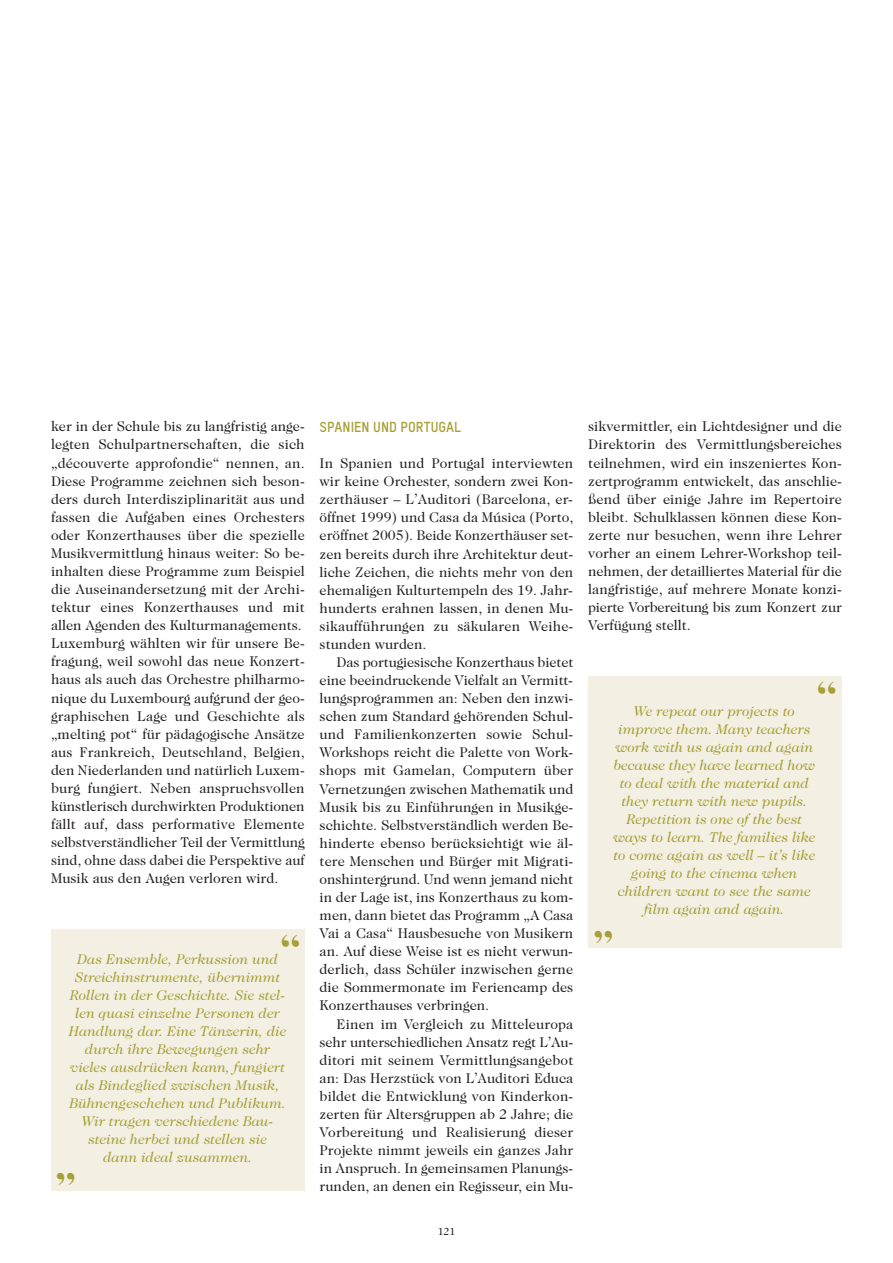
<style>
.page{position:relative;width:893px;height:1263px;background:#fff}
.page>*{position:absolute;margin:0;border:0;box-sizing:border-box;transform-origin:0 0}
.t1{font:700 45px "Caslon Two Twenty Four";color:#a7a038}
.t2{font:14.25px/18px "Caslon Two Twenty Four";color:#231f20;text-align:justify}
.t3{font:italic 14.25px/18px "Caslon Two Twenty Four";color:#a7a038;text-align:center}
.t4{font:700 14.25px "TSTAR";color:#a7a038}
.t5{font:10.5px "Caslon Two Twenty Four";color:#231f20}
</style>
<div class="page">
<div style="left:51px;top:929px;width:254px;height:261px;background:#f3f0e3"></div>
<div style="left:588px;top:676px;width:254px;height:272px;background:#f3f0e3"></div>
<p class="t2" style="left:51px;top:419px;width:255px;text-align:left">ker in der Schule bis zu langfristig ange&shy;legten Schulpartnerschaften, die sich „découverte approfondie“ nennen, an.<br>Diese Programme zeichnen sich beson&shy;ders durch Interdisziplinarität aus und fassen die Aufgaben eines Orchesters oder Konzerthauses über die spezielle Musikvermittlung hinaus weiter: So be&shy;inhalten diese Programme zum Beispiel die Auseinandersetzung mit der Archi&shy;tektur eines Konzerthauses und mit allen Agenden des Kulturmanagements.<br>Luxemburg wählten wir für unsere Be&shy;fragung, weil sowohl das neue Konzert&shy;haus als auch das Orchestre philharmo&shy;nique du Luxembourg aufgrund der geo&shy;graphischen Lage und Geschichte als „melting pot“ für pädagogische Ansätze aus Frankreich, Deutschland, Belgien, den Niederlanden und natürlich Luxem&shy;burg fungiert. Neben anspruchsvollen künstlerisch durchwirkten Produktionen fällt auf, dass performative Elemente selbstverständlicher Teil der Vermittlung sind, ohne dass dabei die Perspektive auf Musik aus den Augen verloren wird.</p>
<p class="t4" style="left:320px;top:422px;width:143px">SPANIEN UND PORTUGAL</p>
<p class="t2" style="left:320px;top:455px;width:255px">In Spanien und Portugal interviewten wir keine Orchester, sondern zwei Kon&shy;zerthäuser – L’Auditori (Barcelona, er&shy;öffnet 1999) und Casa da Música (Porto, eröffnet 2005). Beide Konzerthäuser set&shy;zen bereits durch ihre Architektur deut&shy;liche Zeichen, die nichts mehr von den ehemaligen Kulturtempeln des 19. Jahr&shy;hunderts erahnen lassen, in denen Mu&shy;sikaufführungen zu säkularen Weihe&shy;stunden wurden.</p>
<p class="t2" style="left:320px;top:654px;width:255px;text-indent:17px">Das portugiesische Konzerthaus bietet eine beeindruckende Vielfalt an Vermitt&shy;lungsprogrammen an: Neben den inzwi&shy;schen zum Standard gehörenden Schul&shy;und Familienkonzerten sowie Schul-Workshops reicht die Palette von Work&shy;shops mit Gamelan, Computern über Vernetzungen zwischen Mathematik und Musik bis zu Einführungen in Musikge&shy;schichte. Selbstverständlich werden Be&shy;hinderte ebenso berücksichtigt wie äl&shy;tere Menschen und Bürger mit Migrati&shy;onshintergrund. Und wenn jemand nicht in der Lage ist, ins Konzerthaus zu kom&shy;men, dann bietet das Programm „A Casa Vai a Casa“ Hausbesuche von Musikern an. Auf diese Weise ist es nicht verwun&shy;derlich, dass Schüler inzwischen gerne die Sommermonate im Feriencamp des Konzerthauses verbringen.</p>
<p class="t2" style="left:320px;top:1016px;width:255px;text-indent:17px">Einen im Vergleich zu Mitteleuropa sehr unterschiedlichen Ansatz regt L’Au&shy;ditori mit seinem Vermittlungsangebot an: Das Herzstück von L’Auditori Educa bildet die Entwicklung von Kinderkon&shy;zerten für Altersgruppen ab 2 Jahre; die Vorbereitung und Realisierung dieser Projekte nimmt jeweils ein ganzes Jahr in Anspruch. In gemeinsamen Planungs&shy;runden, an denen ein Regisseur, ein Mu-</p>
<h1 class="t1" style="left:280px;top:935px;width:21px">“</h1>
<p class="t3" style="left:69px;top:951px;width:219px">Das Ensemble, Perkussion und<br>Streichinstrumente, übernimmt<br>Rollen in der Geschichte. Sie stel&shy;len quasi einzelne Personen der<br>Handlung dar. Eine Tänzerin, die durch ihre Bewegungen sehr vieles ausdrücken kann, fungiert als Bindeglied zwischen Musik,<br>Bühnengeschehen und Publikum.<br>Wir tragen verschiedene Bau&shy;steine herbei und stellen sie<br>dann ideal zusammen.</p>
<h1 class="t1" style="left:56px;top:1146px;width:21px">„</h1>
<p class="t5" style="left:438px;top:1227px;width:19px">121</p>
<p class="t2" style="left:588px;top:419px;width:255px">sikvermittler, ein Lichtdesigner und die Direktorin des Vermittlungsbereiches teilnehmen, wird ein inszeniertes Kon&shy;zertprogramm entwickelt, das anschlie&shy;ßend über einige Jahre im Repertoire bleibt. Schulklassen können diese Kon&shy;zerte nur besuchen, wenn ihre Lehrer vorher an einem Lehrer-Workshop teil&shy;nehmen, der detailliertes Material für die langfristige, auf mehrere Monate konzi&shy;pierte Vorbereitung bis zum Konzert zur Verfügung stellt.</p>
<h1 class="t1" style="left:817px;top:682px;width:21px">“</h1>
<p class="t3" style="left:613px;top:703px;width:204px">We repeat our projects to improve them. Many teachers work with us again and again because they have learned how to deal with the material and they return with new pupils.<br>Repetition is one of the best ways to learn. The families like to come again as well – it’s like going to the cinema when children want to see the same film again and again.</p>
<h1 class="t1" style="left:593px;top:904px;width:21px">„</h1>
</div>
